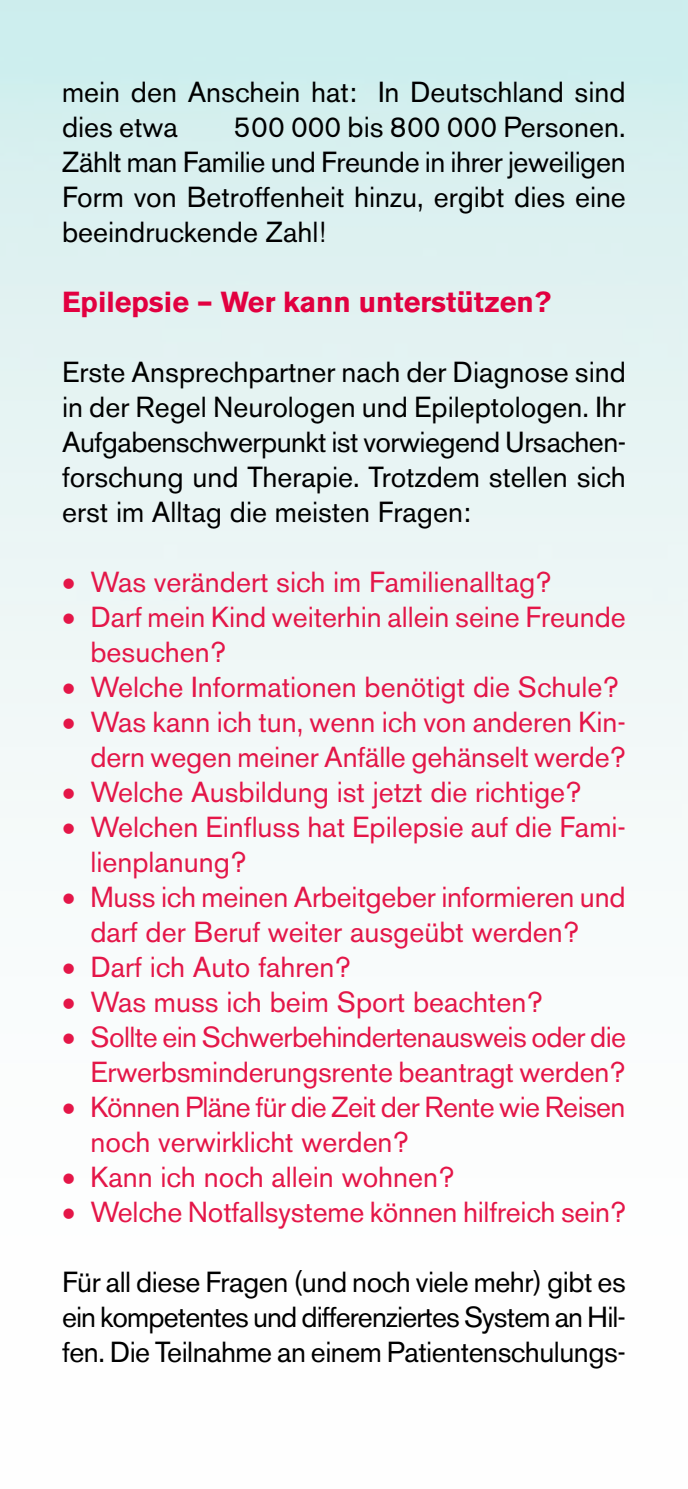
<style>
.page{position:relative;width:688px;height:1489px;background:#fff}
.page>*{position:absolute;margin:0;border:0;box-sizing:border-box;transform-origin:0 0}
.t1{font:28.75px/35px "Akzidenz Grotesk BE";color:#000;text-align:justify}
.t2{font:28.75px/35px "Akzidenz Grotesk BE";color:#e41648}
.t3{font:28.75px/35px "Akzidenz Grotesk BE";letter-spacing:-.02em;color:#e41648;text-align:right}
.t4{font:700 28.75px "Akzidenz Grotesk BE";color:#e20040}
</style>
<div class="page">
<p class="t1" style="left:62px;top:74px;width:565px">mein den Anschein hat: In Deutschland sind dies etwa</p>
<p class="t1" style="left:62px;top:109px;width:565px;text-indent:172px">500 000 bis 800 000 Personen.<br>Zählt man Familie und Freunde in ihrer jeweiligen Form von Betroffenheit hinzu, ergibt dies eine beeindruckende Zahl!</p>
<p class="t4" style="left:62px;top:285px;width:490px">Epilepsie – Wer kann unterstützen?</p>
<p class="t1" style="left:62px;top:354px;width:565px">Erste Ansprechpartner nach der Diagnose sind in der Regel Neurologen und Epileptologen. Ihr Aufgabenschwerpunkt ist vorwiegend Ursachen&shy;forschung und Therapie. Trotzdem stellen sich erst im Alltag die meisten Fragen:</p>
<p class="t2" style="left:62px;top:564px;width:490px">• Was verändert sich im Familienalltag?</p>
<p class="t2" style="left:90px;top:599px;width:537px;text-indent:-28px">• Darf mein Kind weiterhin allein seine Freunde besuchen?</p>
<p class="t2" style="left:62px;top:669px;width:558px">• Welche Informationen benötigt die Schule?</p>
<p class="t2" style="left:62px;top:704px;width:565px;text-align:right">• Was kann ich tun, wenn ich von anderen Kin&shy;dern wegen meiner Anfälle gehänselt werde?</p>
<p class="t2" style="left:62px;top:774px;width:520px">• Welche Ausbildung ist jetzt die richtige?</p>
<p class="t2" style="left:90px;top:809px;width:537px;text-indent:-28px">• Welchen Einfluss hat Epilepsie auf die Fami&shy;lienplanung?</p>
<p class="t2" style="left:90px;top:879px;width:536px;text-indent:-28px">• Muss ich meinen Arbeitgeber informieren und darf der Beruf weiter ausgeübt werden?</p>
<p class="t2" style="left:62px;top:949px;width:290px">• Darf ich Auto fahren?</p>
<p class="t2" style="left:62px;top:984px;width:482px">• Was muss ich beim Sport beachten?</p>
<p class="t3" style="left:62px;top:1019px;width:565px">• Sollte ein Schwerbehindertenausweis oder die<br>Erwerbsminderungsrente beantragt werden?</p>
<p class="t3" style="left:90px;top:1089px;width:536px;text-align:left;text-indent:-28px">• Können Pläne für die Zeit der Rente wie Reisen noch verwirklicht werden?</p>
<p class="t2" style="left:62px;top:1159px;width:394px">• Kann ich noch allein wohnen?</p>
<p class="t2" style="left:62px;top:1194px;width:565px">• Welche Notfallsysteme können hilfreich sein?</p>
<p class="t1" style="left:62px;top:1264px;width:565px">Für all diese Fragen (und noch viele mehr) gibt es ein kompetentes und differenziertes System an Hil&shy;fen. Die Teilnahme an einem Patientenschulungs-</p>
</div>
